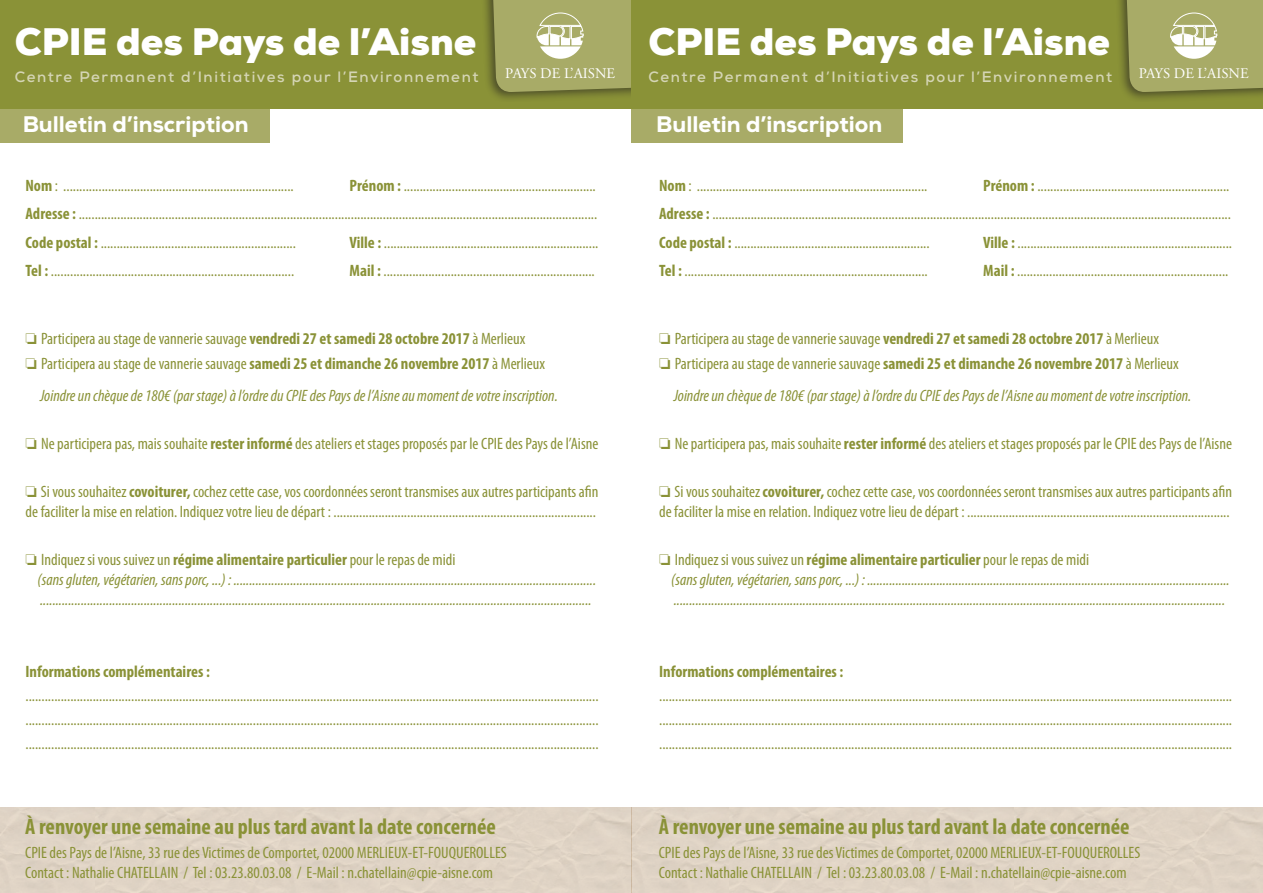
<style>
.page{position:relative;width:1263px;height:893px;background:#fff}
.page>*{position:absolute;margin:0;border:0;box-sizing:border-box;transform-origin:0 0}
.t1{font:900 38.25px "Nexa";color:#fff}
.t2{font:700 condensed 22.5px "Myriad Pro";color:#8a9237}
.t3{font:800 22.5px "Nexa";color:#fff}
.t4{font:condensed 16.5px/24px "Myriad Pro";color:#8a9237}
.t5{font:italic condensed 16.5px/19.8px "Myriad Pro";color:#8a9237}
.t6{font:700 condensed 16.5px "Myriad Pro";color:#8a9237}
.t7{font:700 15px "Nexa";letter-spacing:.11em;color:#d5d5b5}
.t8{font:14.7px "Adobe Garamond Pro";color:#fff}
.s1{font-weight:700}
.s2{font-style:normal}
.s3{font-weight:700;font-style:normal}
</style>
<div class="page">
<div style="left:0;top:107px;width:270px;height:36px;background:#a8ab67"></div>
<div style="left:380px;top:807px;width:345px;height:86px;background:#dfd3c5"></div>
<div style="left:0;top:0;width:651px;height:109px;background:#8a9237"></div>
<div style="left:480px;top:0;width:182px;height:102px;background:#231f20;opacity:.6"></div>
<svg style="left:492px;top:0;width:139px;height:93px;background:#aaad6e"></svg>
<div style="left:631px;top:107px;width:272px;height:36px;background:#a8ab67"></div>
<div style="left:631px;top:0;width:632px;height:109px;background:#8a9237"></div>
<div style="left:1114px;top:0;width:149px;height:102px;background:#231f20;opacity:.6"></div>
<svg style="left:1125px;top:0;width:138px;height:93px;background:#a9ac6e"></svg>
<h1 class="t1" style="left:15px;top:17px;width:463px">CPIE des Pays de l’Aisne</h1>
<p class="t7" style="left:15px;top:67px;width:465px">Centre Permanent d’Initiatives pour l’Environnement</p>
<p class="t8" style="left:505px;top:65px;width:111px">PAYS DE L’AISNE</p>
<h2 class="t3" style="left:23px;top:110px;width:228px">Bulletin d’inscription</h2>
<p class="t4" style="left:26px;top:171px;width:573px;line-height:28.3px;text-align:justify;text-indent:324px"><span class="s1">Prénom :</span> ............................................................<br><span class="s1">Adresse :</span> ..................................................................................................................................................................<br><span class="s1">Code postal :</span> .............................................................</p>
<p class="t4" style="left:26px;top:173px;width:270px"><span class="s1">Nom</span> : ........................................................................</p>
<p class="t4" style="left:350px;top:230px;width:250px"><span class="s1">Ville :</span> ...................................................................</p>
<p class="t4" style="left:26px;top:258px;width:270px"><span class="s1">Tel :</span> ............................................................................</p>
<p class="t4" style="left:350px;top:258px;width:247px"><span class="s1">Mail :</span> ..................................................................</p>
<p class="t4" style="left:26px;top:327px;width:521px">❏ Participera au stage de vannerie sauvage <span class="s1">vendredi 27 et samedi 28 octobre 2017</span> à Merlieux<br>❏ Participera au stage de vannerie sauvage <span class="s1">samedi 25 et dimanche 26 novembre 2017</span> à Merlieux</p>
<p class="t5" style="left:40px;top:385px;width:519px">Joindre un chèque de 180€ (par stage) à l’ordre du CPIE des Pays de l’Aisne au moment de votre inscription.</p>
<p class="t4" style="left:26px;top:431px;width:574px">❏ Ne participera pas, mais souhaite <span class="s1">rester informé</span> des ateliers et stages proposés par le CPIE des Pays de l’Aisne</p>
<p class="t4" style="left:26px;top:482px;width:574px;line-height:19.8px">❏ Si vous souhaitez <span class="s1">covoiturer,</span> cochez cette case, vos coordonnées seront transmises aux autres participants afin de faciliter la mise en relation. Indiquez votre lieu de départ : ..................................................................................</p>
<p class="t5" style="left:38px;top:550px;width:560px;text-indent:-12px">❏ <span class="s2">Indiquez si vous suivez un</span> <span class="s3">régime alimentaire particulier</span> <span class="s2">pour le repas de midi<br></span>(sans gluten, végétarien, sans porc, ...) : ................................................................................................................... ...............................................................................................................................................................................</p>
<p class="t6" style="left:26px;top:661px;width:186px">Informations complémentaires :</p>
<p class="t4" style="left:26px;top:683px;width:574px;text-align:justify">................................................................................................................................................................................... ................................................................................................................................................................................... ...................................................................................................................................................................................</p>
<h2 class="t2" style="left:25px;top:813px;width:472px">À renvoyer une semaine au plus tard avant la date concernée</h2>
<p class="t4" style="left:25px;top:843px;width:483px;line-height:19.8px">CPIE des Pays de l’Aisne, 33 rue des Victimes de Comportet, 02000 MERLIEUX-ET-FOUQUEROLLES<br>Contact : Nathalie CHATELLAIN / Tel : 03.23.80.03.08 / E-Mail : n.chatellain@cpie-aisne.com</p>
<h1 class="t1" style="left:648px;top:17px;width:463px">CPIE des Pays de l’Aisne</h1>
<p class="t7" style="left:648px;top:67px;width:465px">Centre Permanent d’Initiatives pour l’Environnement</p>
<p class="t8" style="left:1139px;top:65px;width:111px">PAYS DE L’AISNE</p>
<h2 class="t3" style="left:656px;top:110px;width:228px">Bulletin d’inscription</h2>
<p class="t4" style="left:659px;top:171px;width:573px;line-height:28.3px;text-align:justify;text-indent:324px"><span class="s1">Prénom :</span> ............................................................<br><span class="s1">Adresse :</span> ..................................................................................................................................................................<br><span class="s1">Code postal :</span> .............................................................</p>
<p class="t4" style="left:659px;top:173px;width:270px"><span class="s1">Nom</span> : ........................................................................</p>
<p class="t4" style="left:983px;top:230px;width:250px"><span class="s1">Ville :</span> ...................................................................</p>
<p class="t4" style="left:659px;top:258px;width:270px"><span class="s1">Tel :</span> ............................................................................</p>
<p class="t4" style="left:983px;top:258px;width:247px"><span class="s1">Mail :</span> ..................................................................</p>
<p class="t4" style="left:659px;top:327px;width:521px">❏ Participera au stage de vannerie sauvage <span class="s1">vendredi 27 et samedi 28 octobre 2017</span> à Merlieux<br>❏ Participera au stage de vannerie sauvage <span class="s1">samedi 25 et dimanche 26 novembre 2017</span> à Merlieux</p>
<p class="t5" style="left:674px;top:385px;width:519px">Joindre un chèque de 180€ (par stage) à l’ordre du CPIE des Pays de l’Aisne au moment de votre inscription.</p>
<p class="t4" style="left:659px;top:431px;width:574px">❏ Ne participera pas, mais souhaite <span class="s1">rester informé</span> des ateliers et stages proposés par le CPIE des Pays de l’Aisne</p>
<p class="t4" style="left:659px;top:482px;width:574px;line-height:19.8px">❏ Si vous souhaitez <span class="s1">covoiturer,</span> cochez cette case, vos coordonnées seront transmises aux autres participants afin de faciliter la mise en relation. Indiquez votre lieu de départ : ..................................................................................</p>
<p class="t5" style="left:671px;top:550px;width:560px;text-indent:-12px">❏ <span class="s2">Indiquez si vous suivez un</span> <span class="s3">régime alimentaire particulier</span> <span class="s2">pour le repas de midi<br></span>(sans gluten, végétarien, sans porc, ...) : ................................................................................................................... ...............................................................................................................................................................................</p>
<p class="t6" style="left:659px;top:661px;width:186px">Informations complémentaires :</p>
<p class="t4" style="left:659px;top:683px;width:574px;text-align:justify">................................................................................................................................................................................... ................................................................................................................................................................................... ...................................................................................................................................................................................</p>
<h2 class="t2" style="left:659px;top:813px;width:472px">À renvoyer une semaine au plus tard avant la date concernée</h2>
<p class="t4" style="left:659px;top:843px;width:483px;line-height:19.8px">CPIE des Pays de l’Aisne, 33 rue des Victimes de Comportet, 02000 MERLIEUX-ET-FOUQUEROLLES<br>Contact : Nathalie CHATELLAIN / Tel : 03.23.80.03.08 / E-Mail : n.chatellain@cpie-aisne.com</p>
</div>
